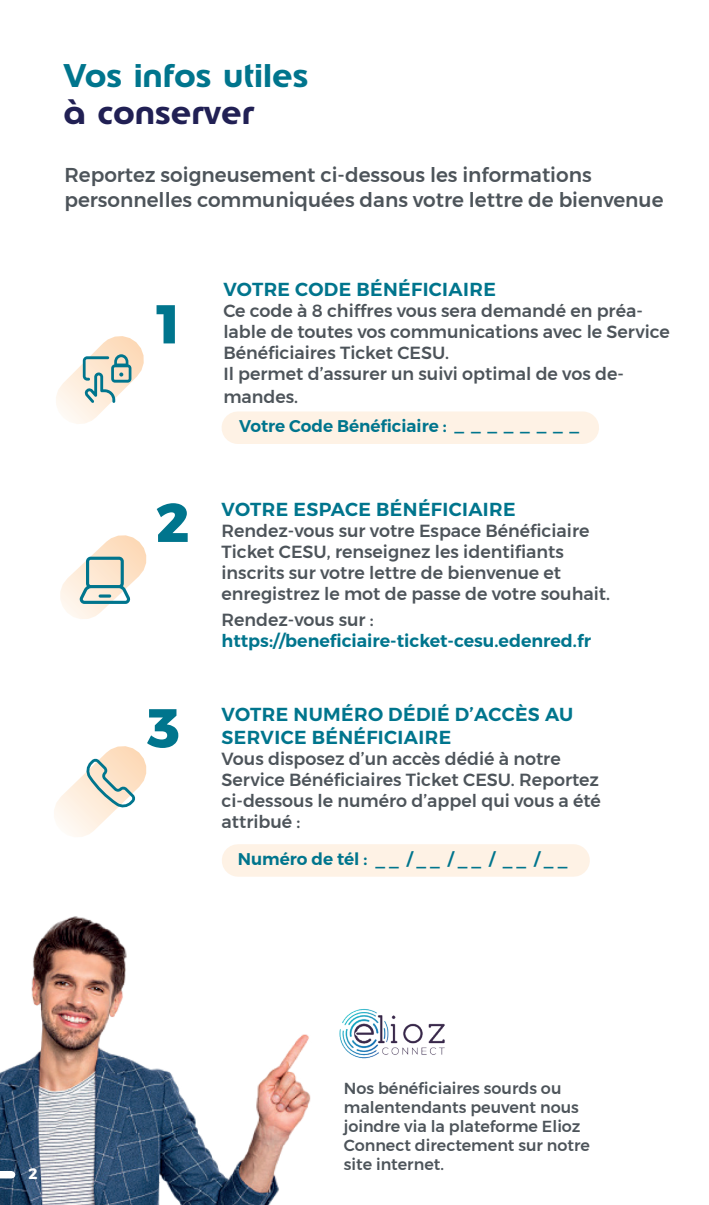
<style>
.page{position:relative;width:709px;height:1205px;background:#fff}
.page>*{position:absolute;margin:0;border:0;box-sizing:border-box;transform-origin:0 0}
.t1{font:800 54.5px "Montserrat";color:#00758d}
.t2{font:700 32.5px "Edenred";letter-spacing:.02em;color:#00758d}
.t3{font:700 32.5px "Edenred";letter-spacing:.02em;color:#212054}
.t4{font:500 20px/24.5px "Montserrat";color:#4d545a}
.t5{font:600 18.75px/22.5px "Montserrat";letter-spacing:.02em;color:#00758d}
.t6{font:500 17.5px/21px "Montserrat";color:#4d545a}
.t7{font:600 17.5px "Montserrat";color:#00758d}
.t8{font:600 17px "Montserrat";color:#00758d}
.t9{font:500 16px/19.2px "Montserrat";color:#4d545a}
.t10{font:700 15px "Montserrat";color:#fff}
</style>
<div class="page">
<img style="left:0;top:916px;width:311px;height:289px">
<div style="left:0;top:1171px;width:12px;height:7px;background:#fff"></div>
<div style="left:238px;top:411px;width:345px;height:33px;background:#fef2e5"></div>
<div style="left:238px;top:844px;width:335px;height:33px;background:#fef2e5"></div>
<img style="left:339px;top:1009px;width:106px;height:50px">
<svg style="left:56px;top:336px;width:88px;height:88px"></svg>
<svg style="left:60px;top:535px;width:87px;height:84px"></svg>
<svg style="left:54px;top:746px;width:93px;height:91px"></svg>
<h2 class="t2" style="left:64px;top:53px;width:246px">Vos infos utiles</h2>
<h2 class="t3" style="left:64px;top:91px;width:192px">à conserver</h2>
<p class="t4" style="left:64px;top:163px;width:600px">Reportez soigneusement ci-dessous les informations personnelles communiquées dans votre lettre de bienvenue</p>
<h1 class="t1" style="left:158px;top:280px;width:24px">1</h1>
<h1 class="t1" style="left:156px;top:478px;width:35px">2</h1>
<h1 class="t1" style="left:146px;top:684px;width:35px">3</h1>
<p class="t5" style="left:223px;top:278px;width:274px">VOTRE CODE BÉNÉFICIAIRE</p>
<p class="t6" style="left:223px;top:300px;width:448px">Ce code à 8 chiffres vous sera demandé en préa&shy;lable de toutes vos communications avec le Service Bénéficiaires Ticket CESU.<br>Il permet d’assurer un suivi optimal de vos de&shy;mandes.</p>
<p class="t8" style="left:239px;top:412px;width:341px">Votre Code Bénéficiaire : _ _ _ _ _ _ _ _</p>
<p class="t5" style="left:221px;top:498px;width:296px">VOTRE ESPACE BÉNÉFICIAIRE</p>
<p class="t6" style="left:221px;top:520px;width:390px">Rendez-vous sur votre Espace Bénéficiaire Ticket CESU, renseignez les identifiants inscrits sur votre lettre de bienvenue et enregistrez le mot de passe de votre souhait.</p>
<p class="t6" style="left:221px;top:610px;width:154px">Rendez-vous sur :</p>
<p class="t7" style="left:221px;top:627px;width:371px">https://beneficiaire-ticket-cesu.edenred.fr</p>
<p class="t5" style="left:221px;top:703px;width:353px">VOTRE NUMÉRO DÉDIÉ D’ACCÈS AU<br>SERVICE BÉNÉFICIAIRE</p>
<p class="t6" style="left:221px;top:748px;width:381px">Vous disposez d’un accès dédié à notre Service Bénéficiaires Ticket CESU. Reportez ci-dessous le numéro d’appel qui vous a été attribué :</p>
<p class="t8" style="left:238px;top:845px;width:331px">Numéro de tél : _ _ / _ _ / _ _ / _ _ / _ _</p>
<p class="t10" style="left:28px;top:1161px;width:11px">2</p>
<p class="t9" style="left:344px;top:1078px;width:248px">Nos bénéficiaires sourds ou malentendants peuvent nous joindre via la plateforme Elioz<br>Connect directement sur notre site internet.</p>
</div>
